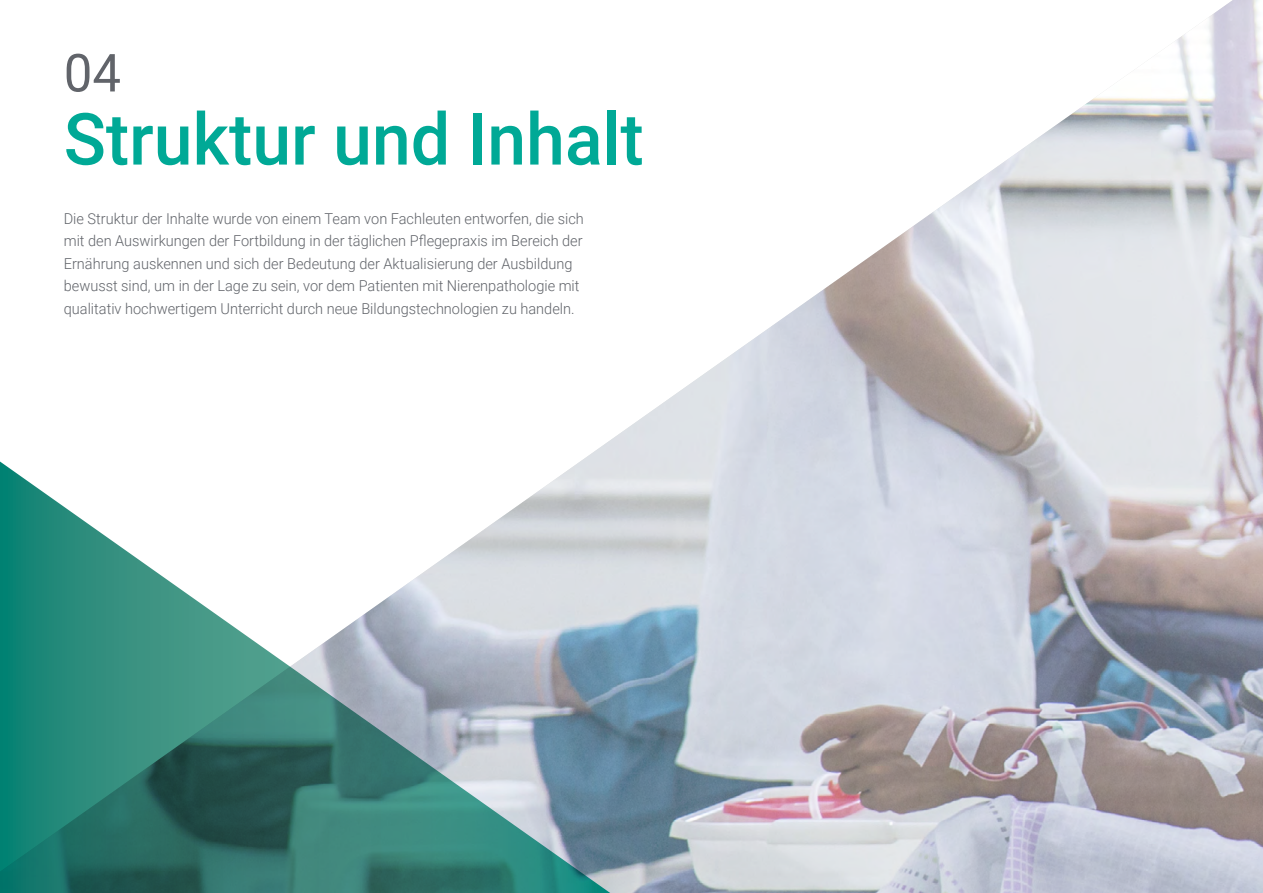
<style>
.page{position:relative;width:1263px;height:893px;background:#fff}
.page>*{position:absolute;margin:0;border:0;box-sizing:border-box;transform-origin:0 0}
.t1{font:500 72px "Roboto";color:#00a996}
.t2{font:52.5px "Roboto";color:#61646a}
.t3{font:300 15px/22.5px "Roboto";color:#61646a}
</style>
<div class="page">
<img style="left:602px;top:0;width:661px;height:893px">
<svg style="left:0;top:446px;width:640px;height:447px"></svg>
<h2 class="t2" style="left:64px;top:36px;width:59px">04</h2>
<h1 class="t1" style="left:64px;top:89px;width:581px">Struktur und Inhalt</h1>
<p class="t3" style="left:64px;top:207px;width:522px">Die Struktur der Inhalte wurde von einem Team von Fachleuten entworfen, die sich mit den Auswirkungen der Fortbildung in der täglichen Pflegepraxis im Bereich der Ernährung auskennen und sich der Bedeutung der Aktualisierung der Ausbildung bewusst sind, um in der Lage zu sein, vor dem Patienten mit Nierenpathologie mit qualitativ hochwertigem Unterricht durch neue Bildungstechnologien zu handeln.</p>
</div>
